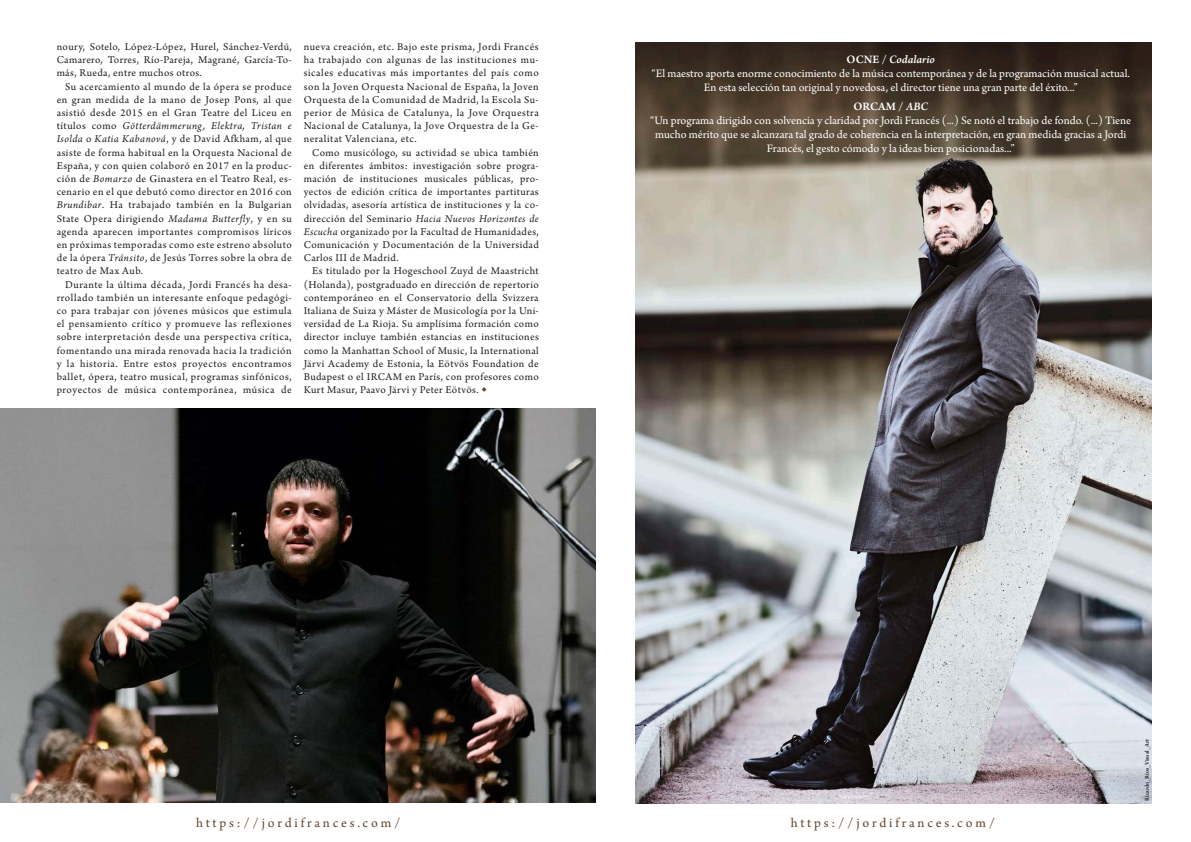
<style>
.page{position:relative;width:1191px;height:842px;background:#fff}
.page>*{position:absolute;margin:0;border:0;box-sizing:border-box;transform-origin:0 0}
.t1{font:14px "Arno Pro";letter-spacing:.195em;color:#684527}
.t2{font:12px/14px "Arno Pro";color:#fff;text-align:center}
.t3{font:11px/13.2px "Arno Pro";letter-spacing:.035em;color:#231f20;text-align:justify}
.t4{font:600 6px "Arno Pro";color:#231f20}
.s1{font-style:italic}
.s2{font-weight:700;font-size:15px;color:#684527}
.s3{font-weight:600}
.s4{font-weight:600;font-style:italic}
</style>
<div class="page">
<img style="left:635px;top:43px;width:516px;height:760px">
<img style="left:0;top:408px;width:595px;height:395px">
<p class="t3" style="left:57px;top:41px;width:236px">noury, Sotelo, López-López, Hurel, Sánchez-Verdú, Camarero, Torres, Río-Pareja, Magrané, García-To&shy;más, Rueda, entre muchos otros.</p>
<p class="t3" style="left:57px;top:80px;width:236px;text-indent:9px">Su acercamiento al mundo de la ópera se produce en gran medida de la mano de Josep Pons, al que asistió desde 2015 en el Gran Teatre del Liceu en títulos como <span class="s1">Götterdämmerung, Elektra, Tristan e Isolda</span> o <span class="s1">Katia Kabanová</span>, y de David Afkham, al que asiste de forma habitual en la Orquesta Nacional de España, y con quien colaboró en 2017 en la produc&shy;ción de <span class="s1">Bomarzo</span> de Ginastera en el Teatro Real, es&shy;cenario en el que debutó como director en 2016 con <span class="s1">Brundibar</span>. Ha trabajado también en la Bulgarian State Opera dirigiendo <span class="s1">Madama Butterfly</span>, y en su agenda aparecen importantes compromisos líricos en próximas temporadas como este estreno absoluto de la ópera <span class="s1">Tránsito</span>, de Jesús Torres sobre la obra de teatro de Max Aub.</p>
<p class="t3" style="left:57px;top:278px;width:236px;text-indent:9px">Durante la última década, Jordi Francés ha desa&shy;rrollado también un interesante enfoque pedagógi&shy;co para trabajar con jóvenes músicos que estimula el pensamiento crítico y promueve las reflexiones sobre interpretación desde una perspectiva crítica, fomentando una mirada renovada hacia la tradición y la historia. Entre estos proyectos encontramos ballet, ópera, teatro musical, programas sinfónicos, proyectos de música contemporánea, música de</p>
<p class="t3" style="left:304px;top:41px;width:236px">nueva creación, etc. Bajo este prisma, Jordi Francés ha trabajado con algunas de las instituciones mu&shy;sicales educativas más importantes del país como son la Joven Orquesta Nacional de España, la Joven Orquesta de la Comunidad de Madrid, la Escola Su&shy;perior de Música de Catalunya, la Jove Orquestra Nacional de Catalunya, la Jove Orquestra de la Ge&shy;neralitat Valenciana, etc.</p>
<p class="t3" style="left:304px;top:146px;width:236px;text-indent:9px">Como musicólogo, su actividad se ubica también en diferentes ámbitos: investigación sobre progra&shy;mación de instituciones musicales públicas, pro&shy;yectos de edición crítica de importantes partituras olvidadas, asesoría artística de instituciones y la co&shy;dirección del Seminario <span class="s1">Hacia Nuevos Horizontes de Escucha</span> organizado por la Facultad de Humanidades, Comunicación y Documentación de la Universidad Carlos III de Madrid.</p>
<p class="t3" style="left:304px;top:265px;width:236px;text-indent:9px">Es titulado por la Hogeschool Zuyd de Maastricht (Holanda), postgraduado en dirección de repertorio contemporáneo en el Conservatorio della Svizzera Italiana de Suiza y Máster de Musicología por la Uni&shy;versidad de La Rioja. Su amplísima formación como director incluye también estancias en instituciones como la Manhattan School of Music, la International Järvi Academy de Estonia, la Eötvös Foundation de Budapest o el IRCAM en París, con profesores como Kurt Masur, Paavo Järvi y Peter Eötvös. <span class="s2">◆</span></p>
<p class="t2" style="left:651px;top:53px;width:480px"><span class="s3">OCNE /</span> <span class="s4">Codalario<br></span>“El maestro aporta enorme conocimiento de la música contemporánea y de la programación musical actual.<br>En esta selección tan original y novedosa, el director tiene una gran parte del éxito...”</p>
<p class="t2" style="left:650px;top:100px;width:482px"><span class="s3">ORCAM /</span> <span class="s4">ABC<br></span>“Un programa dirigido con solvencia y claridad por Jordi Francés (...) Se notó el trabajo de fondo. (...) Tiene mucho mérito que se alcanzara tal grado de coherencia en la interpretación, en gran medida gracias a Jordi Francés, el gesto cómodo y la ideas bien posicionadas...”</p>
<p class="t1" style="left:196px;top:815px;width:206px">https://jordifrances.com/</p>
<p class="t1" style="left:790px;top:815px;width:206px">https://jordifrances.com/</p>
<p class="t4" style="left:1143px;top:801px;width:63px;rotate:-90deg">Ricardo_Rios_Visual_Art</p>
</div>
